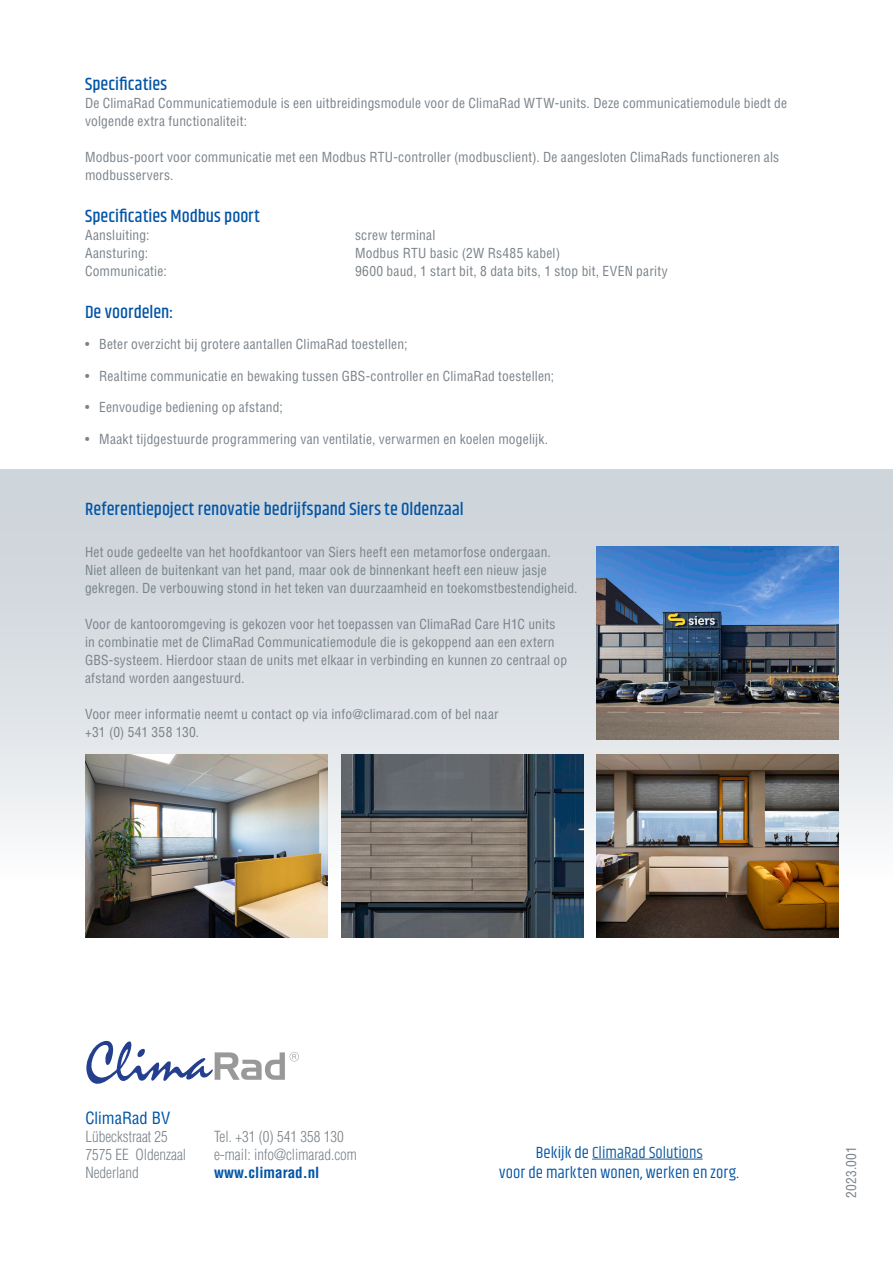
<style>
.page{position:relative;width:893px;height:1263px;background:#fff}
.page>*{position:absolute;margin:0;border:0;box-sizing:border-box;transform-origin:0 0}
.t1{font:500 18px "Khand";letter-spacing:.005em;color:#0154a6}
.t2{font:16.5px "Khand";letter-spacing:.005em;color:#0154a6}
.t3{font:16.5px "Khand";color:#175d9e}
.t4{font:condensed 16.5px "Helvetica LT Std";color:#0154a6}
.t5{font:300 condensed 15px/18px "Helvetica LT Std";color:#7a838a}
.t6{font:condensed 13.5px/18px "Helvetica LT Std";letter-spacing:.015em;color:#7a838a}
.s1{font-weight:700;color:#0154a6}
.s2{color:#0154a6}
</style>
<div class="page">
<div style="left:0;top:469px;width:893px;height:412px;background:linear-gradient(to bottom,#c6ced5,#f7f8f9)"></div>
<img style="left:596px;top:546px;width:243px;height:194px">
<img style="left:85px;top:754px;width:242px;height:183px">
<img style="left:341px;top:754px;width:242px;height:183px">
<img style="left:596px;top:754px;width:243px;height:184px">
<svg style="left:86px;top:1041px;width:213px;height:43px"></svg>
<hr style="left:592px;top:1159px;width:111px;height:1px;background:#175d9e">
<p class="t1" style="left:85px;top:73px;width:84px">Specificaties</p>
<p class="t6" style="left:85px;top:94px;width:704px">De ClimaRad Communicatiemodule is een uitbreidingsmodule voor de ClimaRad WTW-units. Deze communicatiemodule biedt de volgende extra functionaliteit:</p>
<p class="t6" style="left:85px;top:148px;width:696px">Modbus-poort voor communicatie met een Modbus RTU-controller (modbusclient). De aangesloten ClimaRads functioneren als modbusservers.</p>
<p class="t1" style="left:85px;top:205px;width:176px">Specificaties Modbus poort</p>
<p class="t6" style="left:85px;top:226px;width:66px">Aansluiting:</p>
<p class="t6" style="left:355px;top:226px;width:82px">screw terminal</p>
<p class="t6" style="left:85px;top:244px;width:65px">Aansturing:</p>
<p class="t6" style="left:355px;top:244px;width:207px">Modbus RTU basic (2W Rs485 kabel)</p>
<p class="t6" style="left:85px;top:262px;width:83px">Communicatie:</p>
<p class="t6" style="left:355px;top:262px;width:314px">9600 baud, 1 start bit, 8 data bits, 1 stop bit, EVEN parity</p>
<p class="t1" style="left:85px;top:301px;width:90px">De voordelen:</p>
<p class="t6" style="left:85px;top:335px;width:324px">• Beter overzicht bij grotere aantallen ClimaRad toestellen;</p>
<p class="t6" style="left:85px;top:367px;width:471px">• Realtime communicatie en bewaking tussen GBS-controller en ClimaRad toestellen;</p>
<p class="t6" style="left:85px;top:398px;width:199px">• Eenvoudige bediening op afstand;</p>
<p class="t6" style="left:85px;top:430px;width:465px">• Maakt tijdgestuurde programmering van ventilatie, verwarmen en koelen mogelijk.</p>
<p class="t1" style="left:85px;top:498px;width:380px">Referentiepoject renovatie bedrijfspand Siers te Oldenzaal</p>
<p class="t6" style="left:85px;top:543px;width:494px">Het oude gedeelte van het hoofdkantoor van Siers heeft een metamorfose ondergaan.<br>Niet alleen de buitenkant van het pand, maar ook de binnenkant heeft een nieuw jasje gekregen. De verbouwing stond in het teken van duurzaamheid en toekomstbestendigheid.</p>
<p class="t6" style="left:85px;top:615px;width:484px">Voor de kantooromgeving is gekozen voor het toepassen van ClimaRad Care H1C units in combinatie met de ClimaRad Communicatiemodule die is gekoppend aan een extern GBS-systeem. Hierdoor staan de units met elkaar in verbinding en kunnen zo centraal op afstand worden aangestuurd.</p>
<p class="t6" style="left:85px;top:705px;width:415px">Voor meer informatie neemt u contact op via info@climarad.com of bel naar +31 (0) 541 358 130.</p>
<p class="t4" style="left:85px;top:1107px;width:86px">ClimaRad BV</p>
<p class="t5" style="left:85px;top:1127px;width:102px">Lübeckstraat 25<br>7575 EE Oldenzaal<br>Nederland</p>
<p class="t5" style="left:214px;top:1127px;width:144px">Tel. +31 (0) 541 358 130 e-mail: info@climarad.com <span class="s1">www.climarad.nl</span></p>
<p class="t3" style="left:536px;top:1142px;width:168px"><span class="s2">Bekijk de</span> ClimaRad Solutions</p>
<p class="t2" style="left:499px;top:1163px;width:241px">voor de markten wonen, werken en zorg.</p>
<p class="t6" style="left:842px;top:1198px;width:53px;rotate:-90deg">2023.001</p>
</div>
